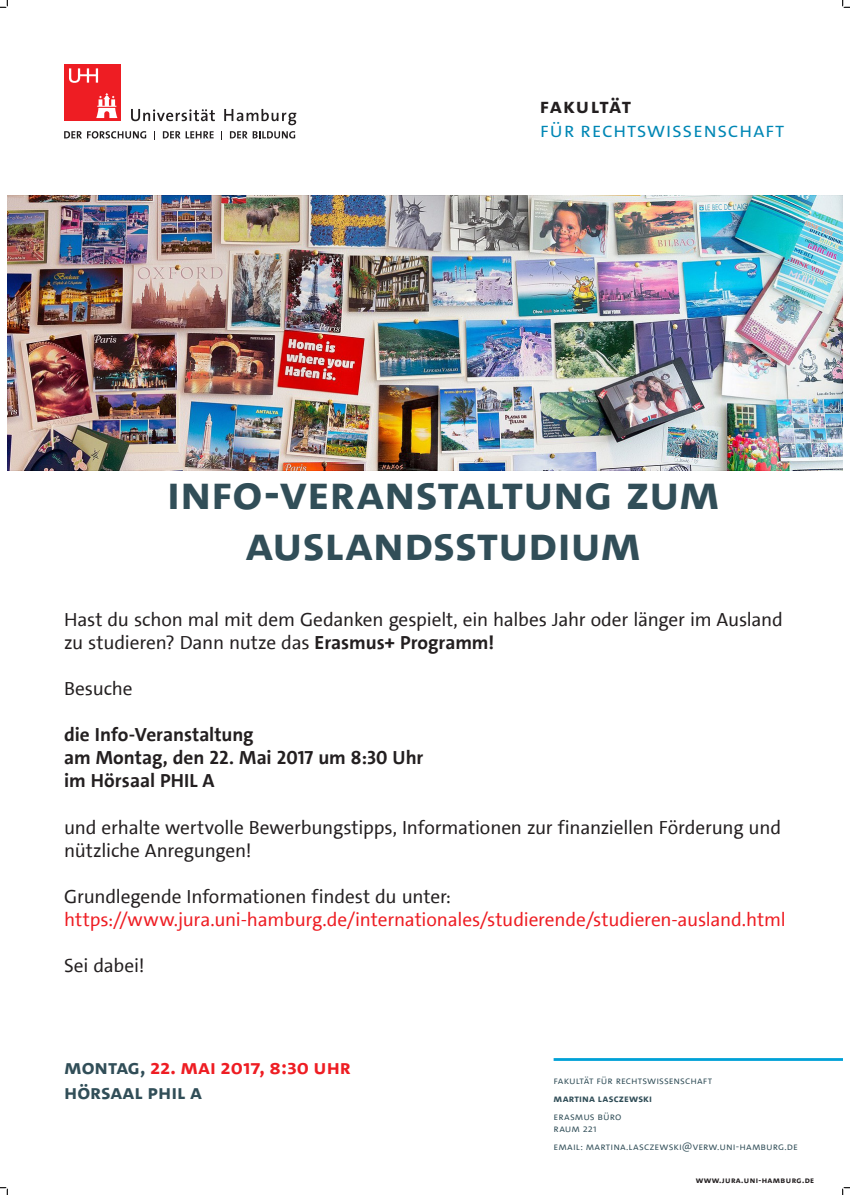
<style>
.page{position:relative;width:850px;height:1195px;background:#fff}
.page>*{position:absolute;margin:0;border:0;box-sizing:border-box;transform-origin:0 0}
.t1{font:49px "The Sans UHH Bold Caps";letter-spacing:-.01em;color:#314e58}
.t2{font:21.45px/23.9px "The Sans UHH Semi Light Caps";letter-spacing:.025em;color:#0087b5}
.t3{font:21px/25.2px "The Sans UHH Bold Caps";color:#314e58}
.t4{font:19.25px/23.1px "The Sans UHH";letter-spacing:-.01em;color:#231f20}
.t5{font:19.25px "The Sans UHH";letter-spacing:-.01em;color:#ee1d23}
.t6{font:700 19.25px "The Sans UHH";color:#231f20}
.UHH_Wortmarke_Grau{font:10.5px/12.2px "The Sans UHH Semi Light Caps";color:#314e58}
.UHH_Wortmarke_Grau-2{font:10.5px "The Sans UHH Bold Caps";letter-spacing:.01em;color:#314e58}
.t7{font:8.75px "The Sans UHH Bold Caps";letter-spacing:.04em;color:#231f20}
.s1{font-family:"The Sans UHH Bold Caps";color:#231f20}
.s2{font-weight:700}
.s3{color:#ee1d23}
</style>
<div class="page">
<svg style="left:131px;top:109px;width:84px;height:12px"></svg>
<svg style="left:224px;top:109px;width:72px;height:16px"></svg>
<div style="left:64px;top:64px;width:57px;height:57px;background:#ee1d23"></div>
<svg style="left:96px;top:93px;width:21px;height:25px"></svg>
<svg style="left:69px;top:68px;width:29px;height:15px"></svg>
<svg style="left:64px;top:131px;width:82px;height:7px"></svg>
<svg style="left:163px;top:131px;width:50px;height:7px"></svg>
<svg style="left:230px;top:131px;width:65px;height:7px"></svg>
<img style="left:7px;top:195px;width:835px;height:275px">
<hr style="left:553px;top:1058px;width:289px;height:2px;background:#00a1d7">
<svg style="left:0;top:0;width:8px;height:8px"></svg>
<svg style="left:0;top:1187px;width:8px;height:7px"></svg>
<svg style="left:842px;top:0;width:7px;height:8px"></svg>
<svg style="left:842px;top:1187px;width:7px;height:7px"></svg>
<p class="t2" style="left:539px;top:94px;width:246px"><span class="s1">fakultät<br></span>für rechtswissenschaft</p>
<p class="t1" style="left:167px;top:461px;width:554px">Info-Veranstaltung zum</p>
<p class="t1" style="left:245px;top:512px;width:397px">Auslandsstudium</p>
<p class="t4" style="left:64px;top:607px;width:720px">Hast du schon mal mit dem Gedanken gespielt, ein halbes Jahr oder länger im Ausland zu studieren? Dann nutze das <span class="s2">Erasmus+ Programm!</span></p>
<p class="t4" style="left:64px;top:677px;width:70px">Besuche</p>
<p class="t6" style="left:64px;top:722px;width:191px">die Info-Veranstaltung</p>
<p class="t6" style="left:64px;top:745px;width:360px">am Montag, den 22. Mai 2017 um 8:30 Uhr</p>
<p class="t6" style="left:64px;top:768px;width:152px">im Hörsaal PHIL A</p>
<p class="t4" style="left:64px;top:815px;width:718px">und erhalte wertvolle Bewerbungstipps, Informationen zur finanziellen Förderung und nützliche Anregungen!</p>
<p class="t4" style="left:64px;top:885px;width:388px">Grundlegende Informationen findest du unter:</p>
<p class="t5" style="left:64px;top:907px;width:722px">https://www.jura.uni-hamburg.de/internationales/studierende/studieren-ausland.html</p>
<p class="t4" style="left:64px;top:954px;width:82px">Sei dabei!</p>
<p class="t3" style="left:64px;top:1054px;width:288px">Montag, <span class="s3">22. Mai 2017, 8:30 Uhr<br></span>Hörsaal Phil A</p>
<p class="UHH_Wortmarke_Grau" style="left:553px;top:1073px;width:160px">Fakultät für Rechtswissenschaft</p>
<p class="UHH_Wortmarke_Grau-2" style="left:553px;top:1091px;width:100px">Martina Lasczewski</p>
<p class="UHH_Wortmarke_Grau" style="left:553px;top:1110px;width:69px">Erasmus Büro<br>Raum 221</p>
<p class="UHH_Wortmarke_Grau" style="left:553px;top:1140px;width:246px">Email: martina.lasczewski@verw.uni-hamburg.de</p>
<p class="t7" style="left:695px;top:1173px;width:120px">www.jura.uni-hamburg.de</p>
</div>
